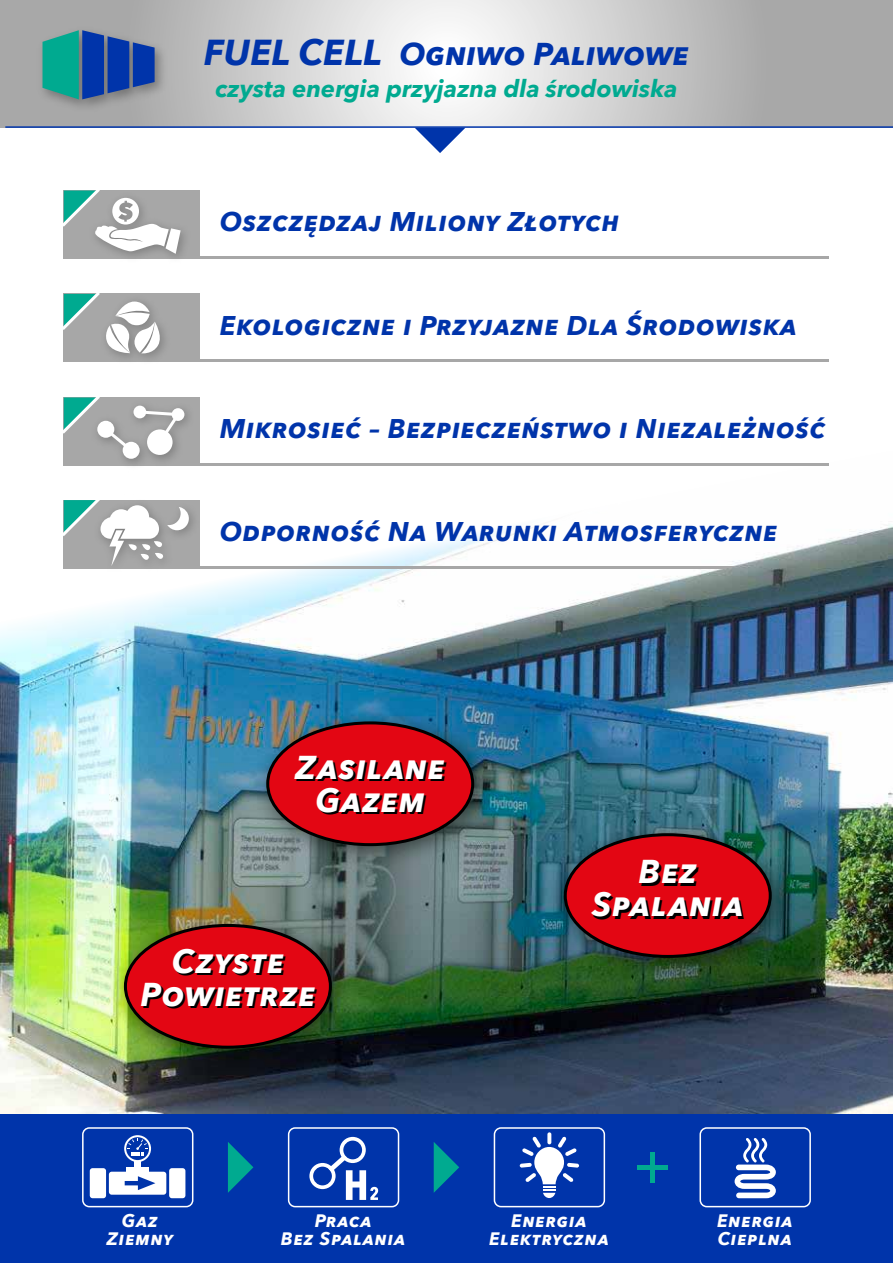
<style>
.page{position:relative;width:893px;height:1263px;background:#fff}
.page>*{position:absolute;margin:0;border:0;box-sizing:border-box;transform-origin:0 0}
.t1{font:italic 700 33px/33px "Avenir Next";letter-spacing:.025em;color:#fff;text-align:center}
.t2{font:italic 700 31.5px "Avenir Next";color:#0034aa}
.t3{font:italic 700 27px "Avenir Next";letter-spacing:.025em;color:#0034aa}
.t4{font:italic 700 24px "Avenir Next";color:#00aa90}
.t5{font:italic 700 18px/18px "Avenir Next";letter-spacing:.05em;color:#fff;text-align:center}
.s1{font-size:36px}
</style>
<div class="page">
<img style="left:0;top:708px;width:893px;height:406px">
<img style="left:0;top:454px;width:893px;height:254px">
<div style="left:0;top:1114px;width:893px;height:149px;background:#0034aa"></div>
<svg style="left:434px;top:1142px;width:25px;height:51px"></svg>
<svg style="left:228px;top:1142px;width:25px;height:51px"></svg>
<div style="left:288px;top:1127px;width:111px;height:80px;border:2px solid #fff;border-radius:7px"></div>
<svg style="left:309px;top:1137px;width:69px;height:63px"></svg>
<div style="left:494px;top:1127px;width:111px;height:80px;border:2px solid #fff;border-radius:7px"></div>
<svg style="left:547px;top:1132px;width:4px;height:12px"></svg>
<svg style="left:520px;top:1136px;width:59px;height:62px"></svg>
<div style="left:699px;top:1127px;width:112px;height:80px;border:2px solid #fff;border-radius:7px"></div>
<svg style="left:735px;top:1138px;width:41px;height:60px"></svg>
<div style="left:637px;top:1165px;width:31px;height:5px;background:#00aa90"></div>
<div style="left:650px;top:1152px;width:5px;height:31px;background:#00aa90"></div>
<div style="left:82px;top:1127px;width:111px;height:80px;border:2px solid #fff;border-radius:7px"></div>
<div style="left:90px;top:1168px;width:16px;height:30px;background:#fff;border-radius:3px"></div>
<div style="left:169px;top:1168px;width:16px;height:30px;background:#fff;border-radius:3px"></div>
<div style="left:127px;top:1167px;width:22px;height:5px;background:#fff"></div>
<div style="left:135px;top:1161px;width:6px;height:7px;background:#fff"></div>
<svg style="left:124px;top:1135px;width:27px;height:27px"></svg>
<svg style="left:109px;top:1172px;width:57px;height:23px"></svg>
<svg style="left:0;top:0;width:893px;height:128px"></svg>
<svg style="left:415px;top:128px;width:50px;height:25px"></svg>
<hr style="left:5px;top:126px;width:888px;height:2px;background:#0034aa">
<img style="left:34px;top:21px;width:138px;height:95px">
<svg style="left:43px;top:30px;width:112px;height:69px"></svg>
<div style="left:64px;top:191px;width:136px;height:68px;background:#a7a7a7"></div>
<hr style="left:64px;top:256px;width:765px;height:3px;background:#a7a7a7">
<svg style="left:63px;top:190px;width:118px;height:64px"></svg>
<div style="left:64px;top:294px;width:136px;height:68px;background:#a7a7a7"></div>
<hr style="left:64px;top:360px;width:765px;height:2px;background:#a7a7a7">
<svg style="left:63px;top:293px;width:100px;height:62px"></svg>
<div style="left:64px;top:397px;width:136px;height:69px;background:#a7a7a7"></div>
<hr style="left:64px;top:463px;width:765px;height:3px;background:#a7a7a7">
<img style="left:87px;top:409px;width:113px;height:65px">
<div style="left:123px;top:442px;width:17px;height:17px;background:#fff;border-radius:50%"></div>
<div style="left:172px;top:408px;width:12px;height:13px;background:#fff;border-radius:50%"></div>
<svg style="left:63px;top:397px;width:120px;height:57px"></svg>
<hr style="left:64px;top:566px;width:765px;height:2px;background:#a7a7a7">
<img style="left:90px;top:494px;width:114px;height:87px">
<svg style="left:60px;top:496px;width:129px;height:70px"></svg>
<img style="left:542px;top:811px;width:260px;height:177px">
<div style="left:565px;top:835px;width:205px;height:121px;background:#e30613;border-radius:50%"></div>
<div style="left:564px;top:833px;width:208px;height:125px;border:3px solid #000;border-radius:50%"></div>
<img style="left:245px;top:700px;width:259px;height:176px">
<div style="left:268px;top:723px;width:205px;height:122px;background:#e30613;border-radius:50%"></div>
<div style="left:266px;top:721px;width:208px;height:125px;border:3px solid #000;border-radius:50%"></div>
<img style="left:103px;top:902px;width:259px;height:176px">
<div style="left:125px;top:925px;width:205px;height:122px;background:#e30613;border-radius:50%"></div>
<div style="left:124px;top:924px;width:208px;height:125px;border:3px solid #000;border-radius:50%"></div>
<p class="t2" style="left:204px;top:26px;width:487px"><span class="s1">FUEL CELL</span> OGNIWO PALIWOWE</p>
<p class="t4" style="left:216px;top:68px;width:463px">czysta energia przyjazna dla środowiska</p>
<p class="t3" style="left:220px;top:199px;width:401px">OSZCZĘDZAJ MILIONY ZŁOTYCH</p>
<p class="t3" style="left:220px;top:302px;width:580px">EKOLOGICZNE I PRZYJAZNE DLA ŚRODOWISKA</p>
<p class="t3" style="left:220px;top:406px;width:607px">MIKROSIEĆ – BEZPIECZEŃSTWO I NIEZALEŻNOŚĆ</p>
<p class="t3" style="left:220px;top:508px;width:559px">ODPORNOŚĆ NA WARUNKI ATMOSFERYCZNE</p>
<p class="t1" style="left:295px;top:750px;width:151px">ZASILANE<br>GAZEM</p>
<p class="t1" style="left:140px;top:944px;width:177px">CZYSTE<br>POWIETRZE</p>
<p class="t1" style="left:592px;top:855px;width:155px">BEZ<br>SPALANIA</p>
<p class="t5" style="left:107px;top:1211px;width:68px">GAZ<br>ZIEMNY</p>
<p class="t5" style="left:281px;top:1211px;width:127px">PRACA<br>BEZ SPALANIA</p>
<p class="t5" style="left:489px;top:1211px;width:122px">ENERGIA<br>ELEKTRYCZNA</p>
<p class="t5" style="left:717px;top:1211px;width:78px;text-align:left">ENERGIA<br>CIEPLNA</p>
</div>
